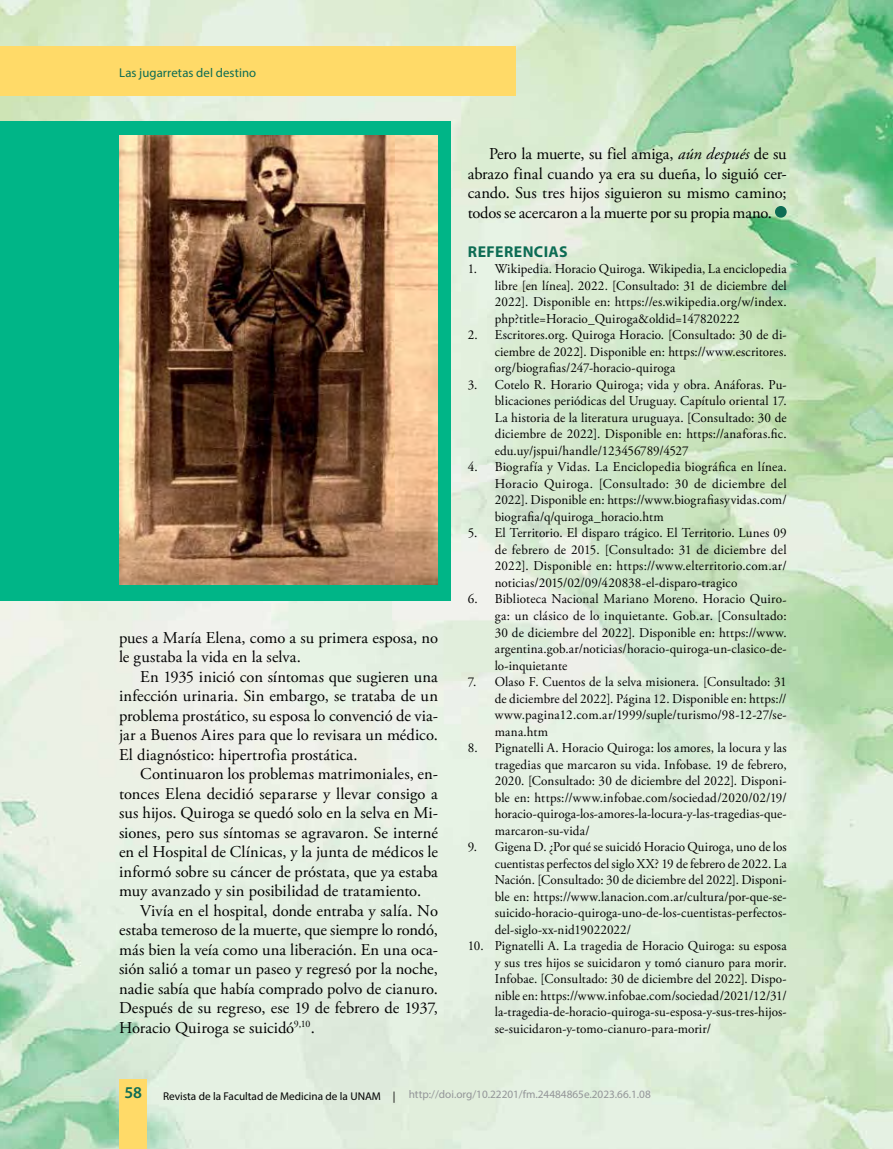
<style>
.page{position:relative;width:893px;height:1149px;background:#fff}
.page>*{position:absolute;margin:0;border:0;box-sizing:border-box;transform-origin:0 0}
.t1{font:16.5px/19.5px "Adobe Garamond Pro";color:#000;text-align:justify}
.t2{font:600 16.5px "Myriad Pro";color:#0d6c54}
.t3{font:700 15.75px "Myriad Pro";letter-spacing:.03em;color:#0d6c54}
.t4{font:13.5px/16.5px "Adobe Garamond Pro";letter-spacing:.005em;color:#000;text-align:justify}
.t5{font:12.75px "Myriad Pro";letter-spacing:.01em;color:#0d6c54}
.t6{font:11.25px "Myriad Pro";color:#939598}
.t7{font:11.25px "Myriad Pro";color:#000}
.s1{font-style:italic}
</style>
<div class="page">
<img style="left:0;top:0;width:893px;height:1148px">
<div style="left:119px;top:1079px;width:28px;height:69px;background:#ffda68"></div>
<div style="left:0;top:47px;width:516px;height:49px;background:#ffda68"></div>
<div style="left:0;top:121px;width:451px;height:479px;background:#00b587"></div>
<img style="left:119px;top:135px;width:319px;height:449px">
<div style="left:775px;top:206px;width:12px;height:12px;background:#0d6c54;border-radius:50%"></div>
<p class="t5" style="left:119px;top:64px;width:139px">Las jugarretas del destino</p>
<p class="t1" style="left:119px;top:628px;width:320px">pues a María Elena, como a su primera esposa, no le gustaba la vida en la selva.</p>
<p class="t1" style="left:119px;top:667px;width:320px;text-indent:21px">En 1935 inició con síntomas que sugieren una infección urinaria. Sin embargo, se trataba de un problema prostático, su esposa lo convenció de via&shy;jar a Buenos Aires para que lo revisara un médico.<br>El diagnóstico: hipertrofia prostática.</p>
<p class="t1" style="left:119px;top:764px;width:320px;text-indent:21px">Continuaron los problemas matrimoniales, en&shy;tonces Elena decidió separarse y llevar consigo a sus hijos. Quiroga se quedó solo en la selva en Mi&shy;siones, pero sus síntomas se agravaron. Se interné en el Hospital de Clínicas, y la junta de médicos le informó sobre su cáncer de próstata, que ya estaba muy avanzado y sin posibilidad de tratamiento.</p>
<p class="t1" style="left:119px;top:901px;width:320px;text-indent:21px">Vivía en el hospital, donde entraba y salía. No estaba temeroso de la muerte, que siempre lo rondó, más bien la veía como una liberación. En una oca&shy;sión salió a tomar un paseo y regresó por la noche, nadie sabía que había comprado polvo de cianuro.<br>Después de su regreso, ese 19 de febrero de 1937, Horacio Quiroga se suicidó<sup>9,10</sup>.</p>
<p class="t1" style="left:468px;top:145px;width:320px;text-indent:21px">Pero la muerte, su fiel amiga, <span class="s1">aún después</span> de su abrazo final cuando ya era su dueña, lo siguió cer&shy;cando. Sus tres hijos siguieron su mismo camino; todos se acercaron a la muerte por su propia mano.</p>
<p class="t3" style="left:468px;top:241px;width:101px">REFERENCIAS</p>
<p class="t4" style="left:495px;top:261px;width:294px;text-indent:-27px">1. Wikipedia. Horacio Quiroga. Wikipedia, La enciclopedia libre [en línea]. 2022. [Consultado: 31 de diciembre del 2022]. Disponible en: https://es.wikipedia.org/w/index. php?title=Horacio_Quiroga&amp;oldid=147820222</p>
<p class="t4" style="left:495px;top:327px;width:293px;text-indent:-27px">2. Escritores.org. Quiroga Horacio. [Consultado: 30 de di&shy;ciembre de 2022]. Disponible en: https://www.escritores. org/biografias/247-horacio-quiroga</p>
<p class="t4" style="left:495px;top:376px;width:293px;text-indent:-27px">3. Cotelo R. Horario Quiroga; vida y obra. Anáforas. Pu&shy;blicaciones periódicas del Uruguay. Capítulo oriental 17.<br>La historia de la literatura uruguaya. [Consultado: 30 de diciembre de 2022]. Disponible en: https://anaforas.fic. edu.uy/jspui/handle/123456789/4527</p>
<p class="t4" style="left:495px;top:459px;width:293px;text-indent:-27px">4. Biografía y Vidas. La Enciclopedia biográfica en línea.<br>Horacio Quiroga. [Consultado: 30 de diciembre del 2022]. Disponible en: https://www.biografiasyvidas.com/ biografia/q/quiroga_horacio.htm</p>
<p class="t4" style="left:495px;top:525px;width:293px;text-indent:-27px">5. El Territorio. El disparo trágico. El Territorio. Lunes 09 de febrero de 2015. [Consultado: 31 de diciembre del 2022]. Disponible en: https://www.elterritorio.com.ar/ noticias/2015/02/09/420838-el-disparo-tragico</p>
<p class="t4" style="left:495px;top:591px;width:293px;text-indent:-27px">6. Biblioteca Nacional Mariano Moreno. Horacio Quiro&shy;ga: un clásico de lo inquietante. Gob.ar. [Consultado:<br>30 de diciembre del 2022]. Disponible en: https://www. argentina.gob.ar/noticias/horacio-quiroga-un-clasico-de&shy;lo-inquietante</p>
<p class="t4" style="left:495px;top:673px;width:293px;text-indent:-27px">7. Olaso F. Cuentos de la selva misionera. [Consultado: 31 de diciembre del 2022]. Página 12. Disponible en: https:// www.pagina12.com.ar/1999/suple/turismo/98-12-27/se&shy;mana.htm</p>
<p class="t4" style="left:495px;top:739px;width:293px;text-indent:-27px">8. Pignatelli A. Horacio Quiroga: los amores, la locura y las tragedias que marcaron su vida. Infobase. 19 de febrero, 2020. [Consultado: 30 de diciembre del 2022]. Disponi&shy;ble en: https://www.infobae.com/sociedad/2020/02/19/ horacio-quiroga-los-amores-la-locura-y-las-tragedias-que&shy;marcaron-su-vida/</p>
<p class="t4" style="left:495px;top:838px;width:293px;text-indent:-27px">9. Gigena D. ¿Por qué se suicidó Horacio Quiroga, uno de los cuentistas perfectos del siglo XX? 19 de febrero de 2022. La Nación. [Consultado: 30 de diciembre del 2022]. Disponi&shy;ble en: https://www.lanacion.com.ar/cultura/por-que-se&shy;suicido-horacio-quiroga-uno-de-los-cuentistas-perfectos&shy;del-siglo-xx-nid19022022/</p>
<p class="t4" style="left:495px;top:937px;width:293px;text-indent:-27px">10. Pignatelli A. La tragedia de Horacio Quiroga: su esposa y sus tres hijos se suicidaron y tomó cianuro para morir.<br>Infobae. [Consultado: 30 de diciembre del 2022]. Dispo&shy;nible en: https://www.infobae.com/sociedad/2021/12/31/ la-tragedia-de-horacio-quiroga-su-esposa-y-sus-tres-hijos&shy;se-suicidaron-y-tomo-cianuro-para-morir/</p>
<p class="t2" style="left:124px;top:1081px;width:19px">58</p>
<p class="t7" style="left:163px;top:1089px;width:234px">Revista de la Facultad de Medicina de la UNAM |</p>
<p class="t6" style="left:409px;top:1086px;width:243px">http://doi.org/10.22201/fm.24484865e.2023.66.1.08</p>
</div>
